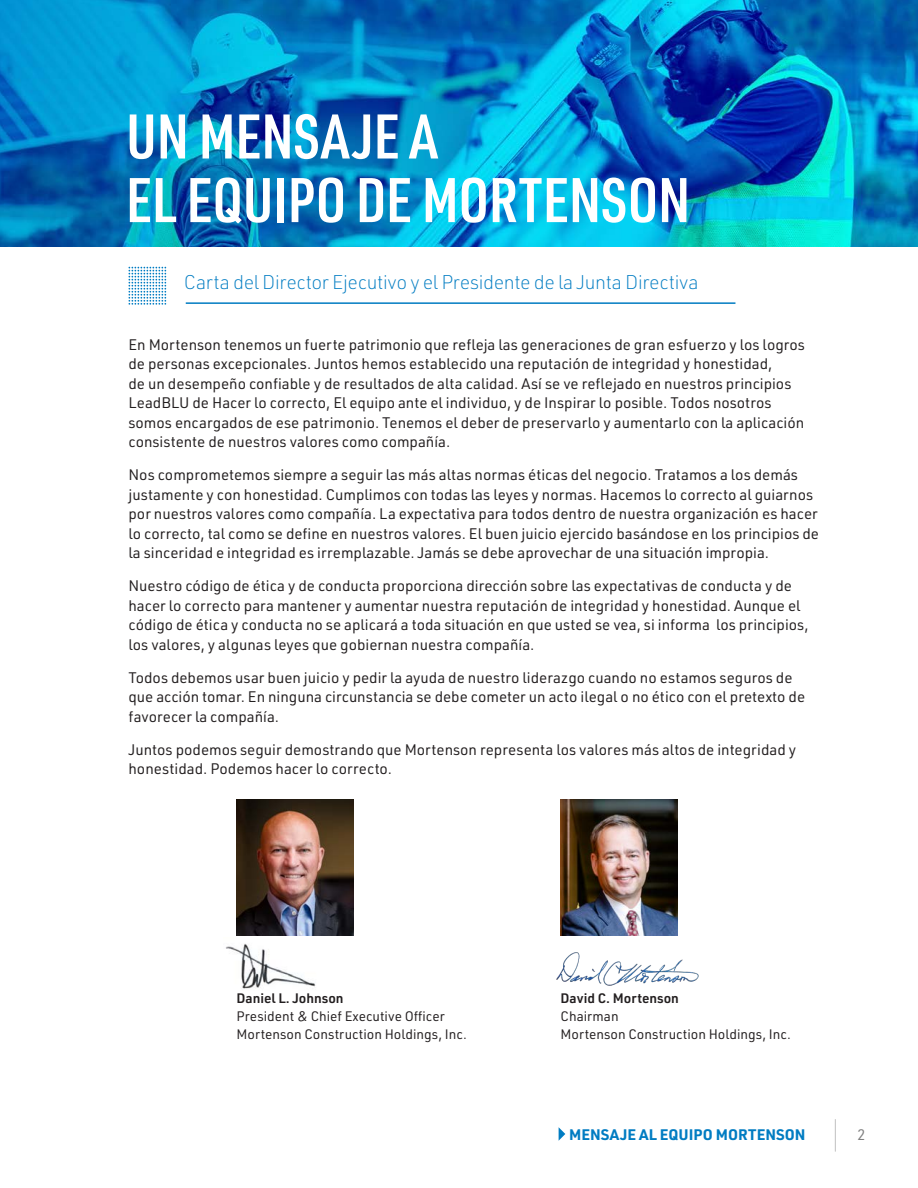
<style>
.page{position:relative;width:918px;height:1188px;background:#fff}
.page>*{position:absolute;margin:0;border:0;box-sizing:border-box;transform-origin:0 0}
.t1{font:600 61.65px "URWDIN Cond";color:#fff}
.t2{font:100 36.6px "URWDIN";color:#808080;scale:.41 1}
.t3{font:200 19.5px "URWDIN";letter-spacing:-.02em;color:#007cc2}
.Body_Copy_10_13{font:15px/19.5px "URWDIN";color:#231f20}
.t4{font:700 15px "URWDIN";color:#007cc2}
.t5{font:15px "URWDIN";color:#808080}
.Body_Copy_10_13-2{font:13.5px "URWDIN";color:#231f20}
.Body_Copy_10_13-3{font:600 13.5px "URWDIN";color:#231f20}
</style>
<div class="page">
<img style="left:0;top:0;width:918px;height:246px">
<img style="left:225px;top:943px;width:91px;height:46px">
<img style="left:556px;top:952px;width:143px;height:34px">
<svg style="left:559px;top:1127px;width:6px;height:14px"></svg>
<hr style="left:186px;top:302px;width:549px;height:2px;background:#007cc2">
<svg style="left:129px;top:267px;width:37px;height:38px"></svg>
<img style="left:237px;top:800px;width:116px;height:135px">
<img style="left:561px;top:800px;width:116px;height:135px">
<p class="t1" style="left:126px;top:95px;width:313px">UN MENSAJE A</p>
<p class="t1" style="left:126px;top:159px;width:566px">EL EQUIPO DE MORTENSON</p>
<p class="t3" style="left:184px;top:269px;width:516px">Carta del Director Ejecutivo y el Presidente de la Junta Directiva</p>
<p class="Body_Copy_10_13" style="left:129px;top:334px;width:678px">En Mortenson tenemos un fuerte patrimonio que refleja las generaciones de gran esfuerzo y los logros de personas excepcionales. Juntos hemos establecido una reputación de integridad y honestidad,<br>de un desempeño confiable y de resultados de alta calidad. Así se ve reflejado en nuestros principios LeadBLU de Hacer lo correcto, El equipo ante el individuo, y de Inspirar lo posible. Todos nosotros somos encargados de ese patrimonio. Tenemos el deber de preservarlo y aumentarlo con la aplicación consistente de nuestros valores como compañía.</p>
<p class="Body_Copy_10_13" style="left:129px;top:465px;width:692px">Nos comprometemos siempre a seguir las más altas normas éticas del negocio. Tratamos a los demás justamente y con honestidad. Cumplimos con todas las leyes y normas. Hacemos lo correcto al guiarnos por nuestros valores como compañía. La expectativa para todos dentro de nuestra organización es hacer lo correcto, tal como se define en nuestros valores. El buen juicio ejercido basándose en los principios de la sinceridad e integridad es irremplazable. Jamás se debe aprovechar de una situación impropia.</p>
<p class="Body_Copy_10_13" style="left:129px;top:576px;width:682px">Nuestro código de ética y de conducta proporciona dirección sobre las expectativas de conducta y de hacer lo correcto para mantener y aumentar nuestra reputación de integridad y honestidad. Aunque el código de ética y conducta no se aplicará a toda situación en que usted se vea, si informa los principios, los valores, y algunas leyes que gobiernan nuestra compañía.</p>
<p class="Body_Copy_10_13" style="left:129px;top:667px;width:678px">Todos debemos usar buen juicio y pedir la ayuda de nuestro liderazgo cuando no estamos seguros de que acción tomar. En ninguna circunstancia se debe cometer un acto ilegal o no ético con el pretexto de favorecer la compañía.</p>
<p class="Body_Copy_10_13" style="left:129px;top:739px;width:669px">Juntos podemos seguir demostrando que Mortenson representa los valores más altos de integridad y honestidad. Podemos hacer lo correcto.</p>
<p class="Body_Copy_10_13-3" style="left:237px;top:989px;width:109px">Daniel L. Johnson</p>
<p class="Body_Copy_10_13-2" style="left:237px;top:1008px;width:210px">President &amp; Chief Executive Officer</p>
<p class="Body_Copy_10_13-2" style="left:237px;top:1026px;width:232px">Mortenson Construction Holdings, Inc.</p>
<p class="Body_Copy_10_13-3" style="left:561px;top:989px;width:120px">David C. Mortenson</p>
<p class="Body_Copy_10_13-2" style="left:561px;top:1008px;width:60px">Chairman</p>
<p class="Body_Copy_10_13-2" style="left:561px;top:1026px;width:232px">Mortenson Construction Holdings, Inc.</p>
<p class="t4" style="left:569px;top:1124px;width:238px">MENSAJE AL EQUIPO MORTENSON</p>
<p class="t2" style="left:832px;top:1112px;width:21px">|</p>
<p class="t5" style="left:857px;top:1125px;width:10px">2</p>
</div>
